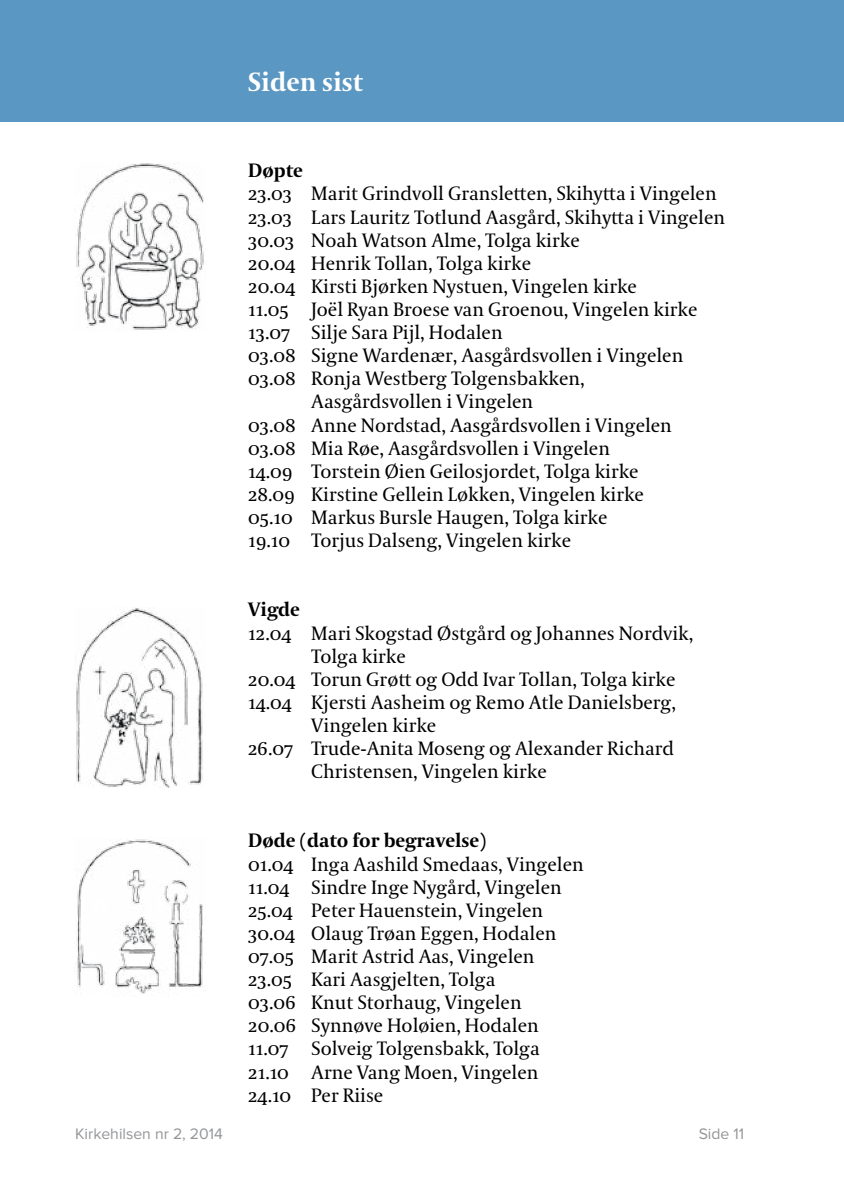
<style>
.page{position:relative;width:844px;height:1191px;background:#fff}
.page>*{position:absolute;margin:0;border:0;box-sizing:border-box;transform-origin:0 0}
.t1{font:700 26.25px "Coranto 2";color:#fff}
.t2{font:19.25px/23.1px "Coranto 2";color:#000}
.t3{font:700 19.25px "Coranto 2";color:#000}
.t4{font:15.75px "Proxima Nova";color:#939598}
</style>
<div class="page">
<div style="left:0;top:0;width:843px;height:122px;background:#5a97c2"></div>
<img style="left:74px;top:839px;width:129px;height:155px">
<img style="left:76px;top:608px;width:127px;height:179px">
<img style="left:76px;top:163px;width:128px;height:167px">
<h1 class="t1" style="left:248px;top:65px;width:116px">Siden sist</h1>
<p class="t3" style="left:248px;top:159px;width:56px">Døpte</p>
<p class="t2" style="left:248px;top:183px;width:470px">23.03 Marit Grindvoll Gransletten, Skihytta i Vingelen</p>
<p class="t2" style="left:248px;top:206px;width:478px">23.03 Lars Lauritz Totlund Aasgård, Skihytta i Vingelen</p>
<p class="t2" style="left:248px;top:229px;width:333px">30.03 Noah Watson Alme, Tolga kirke</p>
<p class="t2" style="left:248px;top:252px;width:284px">20.04 Henrik Tollan, Tolga kirke</p>
<p class="t2" style="left:248px;top:275px;width:390px">20.04 Kirsti Bjørken Nystuen, Vingelen kirke</p>
<p class="t2" style="left:248px;top:298px;width:450px">11.05 Joël Ryan Broese van Groenou, Vingelen kirke</p>
<p class="t2" style="left:248px;top:322px;width:256px">13.07 Silje Sara Pijl, Hodalen</p>
<p class="t2" style="left:248px;top:345px;width:436px">03.08 Signe Wardenær, Aasgårdsvollen i Vingelen</p>
<p class="t2" style="left:248px;top:368px;width:338px">03.08 Ronja Westberg Tolgensbakken,</p>
<p class="t2" style="left:311px;top:391px;width:223px">Aasgårdsvollen i Vingelen</p>
<p class="t2" style="left:248px;top:414px;width:425px">03.08 Anne Nordstad, Aasgårdsvollen i Vingelen</p>
<p class="t2" style="left:248px;top:437px;width:363px">03.08 Mia Røe, Aasgårdsvollen i Vingelen</p>
<p class="t2" style="left:248px;top:460px;width:392px">14.09 Torstein Øien Geilosjordet, Tolga kirke</p>
<p class="t2" style="left:248px;top:483px;width:397px">28.09 Kirstine Gellein Løkken, Vingelen kirke</p>
<p class="t2" style="left:248px;top:506px;width:360px">05.10 Markus Bursle Haugen, Tolga kirke</p>
<p class="t2" style="left:248px;top:529px;width:324px">19.10 Torjus Dalseng, Vingelen kirke</p>
<p class="t3" style="left:248px;top:598px;width:53px">Vigde</p>
<p class="t2" style="left:248px;top:622px;width:446px">12.04 Mari Skogstad Østgård og Johannes Nordvik,</p>
<p class="t2" style="left:311px;top:645px;width:96px">Tolga kirke</p>
<p class="t2" style="left:248px;top:668px;width:428px">20.04 Torun Grøtt og Odd Ivar Tollan, Tolga kirke</p>
<p class="t2" style="left:248px;top:691px;width:429px">14.04 Kjersti Aasheim og Remo Atle Danielsberg,</p>
<p class="t2" style="left:311px;top:714px;width:126px">Vingelen kirke</p>
<p class="t2" style="left:248px;top:737px;width:427px">26.07 Trude-Anita Moseng og Alexander Richard</p>
<p class="t2" style="left:311px;top:760px;width:237px">Christensen, Vingelen kirke</p>
<p class="t3" style="left:248px;top:829px;width:240px">Døde (dato for begravelse)</p>
<p class="t2" style="left:248px;top:853px;width:337px">01.04 Inga Aashild Smedaas, Vingelen<br>11.04 Sindre Inge Nygård, Vingelen<br>25.04 Peter Hauenstein, Vingelen<br>30.04 Olaug Trøan Eggen, Hodalen<br>07.05 Marit Astrid Aas, Vingelen<br>23.05 Kari Aasgjelten, Tolga<br>03.06 Knut Storhaug, Vingelen<br>20.06 Synnøve Holøien, Hodalen<br>11.07 Solveig Tolgensbakk, Tolga<br>21.10 Arne Vang Moen, Vingelen<br>24.10 Per Riise</p>
<p class="t4" style="left:75px;top:1124px;width:149px">Kirkehilsen nr 2, 2014</p>
<p class="t4" style="left:698px;top:1124px;width:47px">Side 11</p>
</div>
